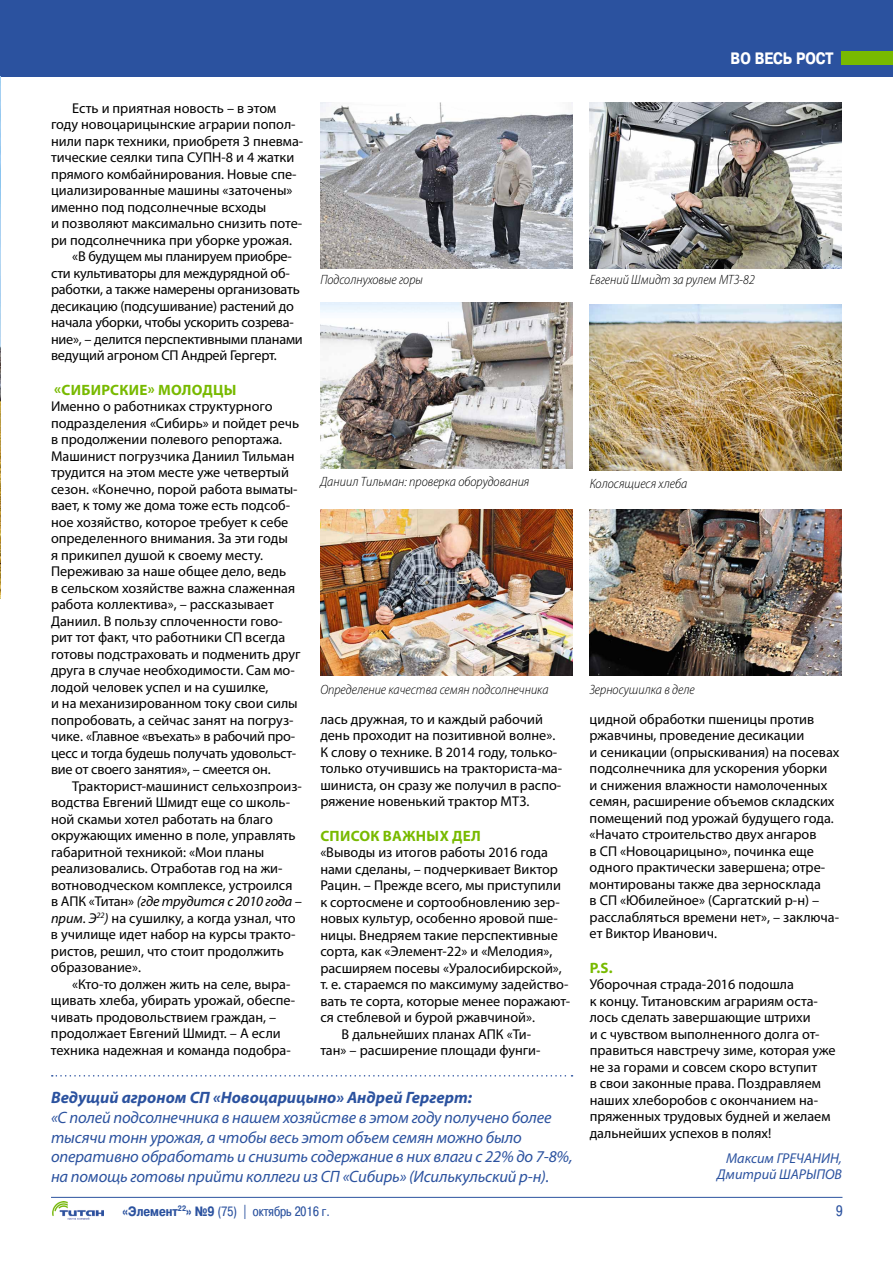
<style>
.page{position:relative;width:893px;height:1263px;background:#fff}
.page>*{position:absolute;margin:0;border:0;box-sizing:border-box;transform-origin:0 0}
.t1{font:italic 16.5px/19.8px "Myriad Pro";letter-spacing:-.01em;color:#2b529f}
.t2{font:italic 700 16.5px "Myriad Pro";color:#2b529f}
.t3{font:700 16.5px "Pragmatica Condensed Cyr";color:#fff}
.t4{font:700 15px "Myriad Pro";letter-spacing:.02em;color:#78ba00}
.t5{font:15px "Pragmatica Condensed Cyr";color:#2b529f}
.t6{font:14.25px/16.5px "Myriad Pro";color:#000}
.t7{font:italic 14.25px/16.5px "Myriad Pro";color:#2b529f;text-align:right}
.t8{font:italic 300 semi-condensed 13.5px "Myriad Pro";color:#000}
.t9{font:13.5px "Pragmatica Condensed Cyr";color:#2b529f}
.s1{font-style:italic}
.s2{font-weight:700}
</style>
<div class="page">
<div style="left:0;top:0;width:893px;height:77px;background:#2b529f"></div>
<div style="left:842px;top:51px;width:51px;height:13px;background:#78ba00"></div>
<hr style="left:51px;top:1197px;width:791px;height:1px;background:#2b529f">
<img style="left:52px;top:1201px;width:51px;height:18px">
<img style="left:0;top:77px;width:1px;height:521px">
<img style="left:590px;top:304px;width:252px;height:167px">
<img style="left:590px;top:509px;width:252px;height:167px">
<img style="left:320px;top:509px;width:253px;height:167px">
<img style="left:590px;top:102px;width:252px;height:167px">
<img style="left:320px;top:303px;width:253px;height:165px">
<img style="left:320px;top:102px;width:253px;height:167px">
<svg style="left:52px;top:1075px;width:520px;height:1px"></svg>
<p class="t3" style="left:731px;top:49px;width:103px">во весь рост</p>
<p class="t6" style="left:72px;top:99px;width:206px">Есть и приятная новость – в этом</p>
<p class="t6" style="left:51px;top:116px;width:246px">году новоцарицынские аграрии попол-</p>
<p class="t6" style="left:51px;top:132px;width:254px">нили парк техники, приобретя 3 пневма-</p>
<p class="t6" style="left:51px;top:149px;width:245px">тические сеялки типа СУПН-8 и 4 жатки</p>
<p class="t6" style="left:51px;top:165px;width:247px">прямого комбайнирования. Новые спе-</p>
<p class="t6" style="left:51px;top:182px;width:243px">циализированные машины «заточены»</p>
<p class="t6" style="left:51px;top:198px;width:217px">именно под подсолнечные всходы</p>
<p class="t6" style="left:51px;top:215px;width:253px">и позволяют максимально снизить поте-</p>
<p class="t6" style="left:51px;top:231px;width:243px">ри подсолнечника при уборке урожая.</p>
<p class="t6" style="left:72px;top:248px;width:221px">«В будущем мы планируем приобре-</p>
<p class="t6" style="left:51px;top:264px;width:240px">сти культиваторы для междурядной об-</p>
<p class="t6" style="left:51px;top:281px;width:250px">работки, а также намерены организовать</p>
<p class="t6" style="left:51px;top:298px;width:244px">десикацию (подсушивание) растений до</p>
<p class="t6" style="left:51px;top:314px;width:244px">начала уборки, чтобы ускорить созрева-</p>
<p class="t6" style="left:51px;top:331px;width:253px">ние», – делится перспективными планами</p>
<p class="t6" style="left:51px;top:347px;width:227px">ведущий агроном СП Андрей Гергерт.</p>
<p class="t4" style="left:54px;top:380px;width:184px">«Сибирские» мОлодцы</p>
<p class="t6" style="left:51px;top:398px;width:251px">Именно о работниках структурного подразделения «Сибирь» и пойдет речь в продолжении полевого репортажа.<br>Машинист погрузчика Даниил Тильман трудится на этом месте уже четвертый сезон. «Конечно, порой работа выматы&shy;вает, к тому же дома тоже есть подсоб&shy;ное хозяйство, которое требует к себе определенного внимания. За эти годы<br>я прикипел душой к своему месту.<br>Переживаю за наше общее дело, ведь<br>в сельском хозяйстве важна слаженная работа коллектива», – рассказывает Даниил. В пользу сплоченности гово&shy;рит тот факт, что работники СП всегда готовы подстраховать и подменить друг друга в случае необходимости. Сам мо&shy;лодой человек успел и на сушилке,<br>и на механизированном току свои силы попробовать, а сейчас занят на погруз&shy;чике. «Главное «въехать» в рабочий про&shy;цесс и тогда будешь получать удовольст&shy;вие от своего занятия», – смеется он.</p>
<p class="t6" style="left:51px;top:778px;width:252px;text-indent:21px">Тракторист-машинист сельхозпроиз&shy;водства Евгений Шмидт еще со школь&shy;ной скамьи хотел работать на благо окружающих именно в поле, управлять габаритной техникой: «Мои планы реализовались. Отработав год на жи&shy;вотноводческом комплексе, устроился в АПК «Титан» <span class="s1">(где трудится с 2010 года – прим. Э</span><sup>22</sup><span class="s1">)</span> на сушилку, а когда узнал, что в училище идет набор на курсы тракто&shy;ристов, решил, что стоит продолжить образование».</p>
<p class="t6" style="left:51px;top:975px;width:246px;text-indent:21px">«Кто-то должен жить на селе, выра&shy;щивать хлеба, убирать урожай, обеспе&shy;чивать продовольствием граждан, – продолжает Евгений Шмидт. – А если техника надежная и команда подобра-</p>
<p class="t8" style="left:320px;top:272px;width:104px">Подсолнуховые горы</p>
<p class="t8" style="left:590px;top:272px;width:167px">Евгений Шмидт за рулем МТЗ-82</p>
<p class="t8" style="left:320px;top:475px;width:211px">Даниил Тильман: проверка оборудования</p>
<p class="t8" style="left:590px;top:476px;width:99px">Колосящиеся хлеба</p>
<p class="t8" style="left:320px;top:682px;width:230px">Определение качества семян подсолнечника</p>
<p class="t8" style="left:590px;top:682px;width:107px">Зерносушилка в деле</p>
<p class="t6" style="left:590px;top:710px;width:251px">цидной обработки пшеницы против ржавчины, проведение десикации<br>и сеникации (опрыскивания) на посевах подсолнечника для ускорения уборки<br>и снижения влажности намолоченных семян, расширение объемов складских помещений под урожай будущего года. «Начато строительство двух ангаров<br>в СП «Новоцарицыно», починка еще одного практически завершена; отре&shy;монтированы также два зерносклада<br>в СП «Юбилейное» (Саргатский р-н) – расслабляться времени нет», – заключа&shy;ет Виктор Иванович.</p>
<p class="t4" style="left:590px;top:958px;width:24px">P.S.</p>
<p class="t6" style="left:590px;top:976px;width:248px">Уборочная страда-2016 подошла<br>к концу. Титановским аграриям оста-- лось сделать завершающие штрихи<br>и с чувством выполненного долга от&shy;правиться навстречу зиме, которая уже не за горами и совсем скоро вступит<br>в свои законные права. Поздравляем наших хлеборобов с окончанием на&shy;пряженных трудовых будней и желаем дальнейших успехов в полях!</p>
<p class="t7" style="left:717px;top:1149px;width:126px">Максим ГРЕЧАНИН,<br>Дмитрий ШАРЫПОВ</p>
<p class="t6" style="left:320px;top:710px;width:243px">лась дружная, то и каждый рабочий день проходит на позитивной волне».<br>К слову о технике. В 2014 году, только&shy;только отучившись на тракториста-ма&shy;шиниста, он сразу же получил в распо&shy;ряжение новенький трактор МТЗ.</p>
<p class="t4" style="left:320px;top:826px;width:162px">Список важных дел</p>
<p class="t6" style="left:320px;top:844px;width:229px">«Выводы из итогов работы 2016 года</p>
<p class="t6" style="left:320px;top:860px;width:239px">нами сделаны, – подчеркивает Виктор</p>
<p class="t6" style="left:320px;top:877px;width:242px">Рацин. – Прежде всего, мы приступили</p>
<p class="t6" style="left:320px;top:893px;width:241px">к сортосмене и сортообновлению зер-</p>
<p class="t6" style="left:320px;top:910px;width:239px">новых культур, особенно яровой пше-</p>
<p class="t6" style="left:320px;top:926px;width:239px">ницы. Внедряем такие перспективные</p>
<p class="t6" style="left:320px;top:943px;width:234px">сорта, как «Элемент-22» и «Мелодия»,</p>
<p class="t6" style="left:320px;top:959px;width:243px">расширяем посевы «Уралосибирской»,</p>
<p class="t6" style="left:320px;top:976px;width:250px">т. е. стараемся по максимуму задейство-</p>
<p class="t6" style="left:320px;top:992px;width:251px">вать те сорта, которые менее поражают-</p>
<p class="t6" style="left:320px;top:1009px;width:216px">ся стеблевой и бурой ржавчиной».</p>
<p class="t6" style="left:342px;top:1025px;width:189px">В дальнейших планах АПК «Ти--</p>
<p class="t6" style="left:320px;top:1042px;width:222px">тан» – расширение площади фунги-</p>
<p class="t2" style="left:51px;top:1087px;width:422px">Ведущий агроном СП «Новоцарицыно» Андрей Гергерт:</p>
<p class="t1" style="left:51px;top:1107px;width:523px">«С полей подсолнечника в нашем хозяйстве в этом году получено более тысячи тонн урожая, а чтобы весь этот объем семян можно было оперативно обработать и снизить содержание в них влаги с 22% до 7-8%, на помощь готовы прийти коллеги из СП «Сибирь» (Исилькульский р-н).</p>
<p class="t9" style="left:123px;top:1203px;width:209px"><span class="s2">«Элемент</span><sup>22</sup><span class="s2">» №9</span> (75) | октябрь 2016 г.</p>
<p class="t5" style="left:836px;top:1203px;width:8px">9</p>
</div>
